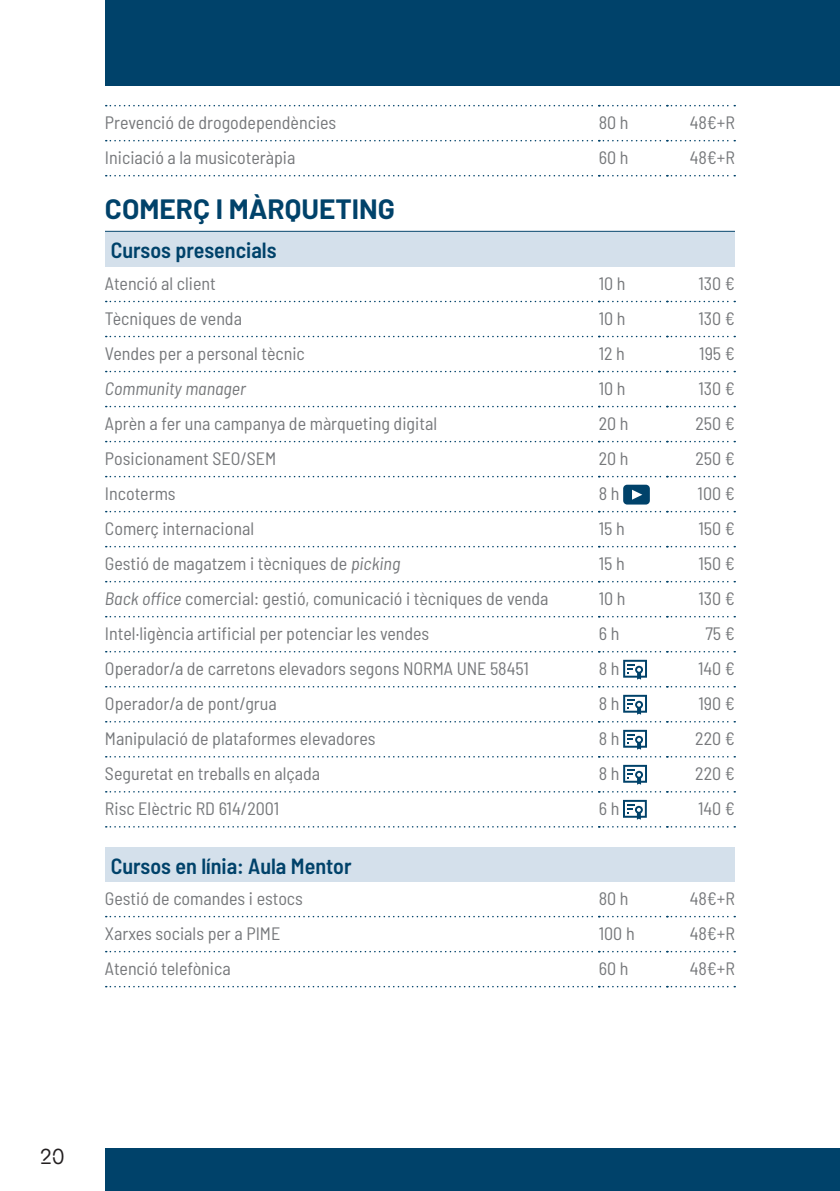
<style>
.page{position:relative;width:840px;height:1191px;background:#fff}
.page>*{position:absolute;margin:0;border:0;box-sizing:border-box;transform-origin:0 0}
.titol_cursos{font:700 28px "Barlow";color:#00426a}
.subtitol_cursos{font:600 semi-condensed 22px "Barlow";color:#00426a}
.t1{font:21px "Macan Stencil";color:#231f20}
.text_cursos{font:semi-condensed 18px "Barlow";color:#76787b}
.Cela_final{font:semi-condensed 18px "Barlow";color:#76787b}
.text_cursos-2{font:italic semi-condensed 18px "Barlow";color:#76787b}
.s1{font-style:italic}
</style>
<div class="page">
<div style="left:105px;top:0;width:734px;height:85px;background:#00426a"></div>
<div style="left:105px;top:1148px;width:734px;height:43px;background:#00426a"></div>
<hr style="left:105px;top:231px;width:629px;height:1px;background:#00426a">
<div style="left:105px;top:232px;width:629px;height:35px;background:#d4e0eb"></div>
<div style="left:105px;top:847px;width:629px;height:35px;background:#d4e0eb"></div>
<svg style="left:106px;top:105px;width:628px;height:1px"></svg>
<svg style="left:106px;top:140px;width:628px;height:1px"></svg>
<svg style="left:106px;top:175px;width:628px;height:1px"></svg>
<svg style="left:106px;top:301px;width:628px;height:1px"></svg>
<svg style="left:106px;top:336px;width:628px;height:1px"></svg>
<svg style="left:106px;top:371px;width:628px;height:1px"></svg>
<svg style="left:106px;top:406px;width:628px;height:1px"></svg>
<svg style="left:106px;top:441px;width:628px;height:1px"></svg>
<svg style="left:106px;top:476px;width:628px;height:1px"></svg>
<svg style="left:106px;top:511px;width:628px;height:1px"></svg>
<svg style="left:106px;top:546px;width:628px;height:1px"></svg>
<svg style="left:106px;top:581px;width:628px;height:1px"></svg>
<svg style="left:106px;top:616px;width:628px;height:1px"></svg>
<svg style="left:106px;top:651px;width:628px;height:1px"></svg>
<svg style="left:106px;top:686px;width:628px;height:1px"></svg>
<svg style="left:106px;top:721px;width:628px;height:1px"></svg>
<svg style="left:106px;top:756px;width:628px;height:1px"></svg>
<svg style="left:106px;top:791px;width:628px;height:1px"></svg>
<svg style="left:106px;top:826px;width:628px;height:1px"></svg>
<svg style="left:623px;top:485px;width:26px;height:19px"></svg>
<svg style="left:623px;top:660px;width:23px;height:19px"></svg>
<svg style="left:623px;top:695px;width:23px;height:19px"></svg>
<svg style="left:623px;top:730px;width:23px;height:19px"></svg>
<svg style="left:623px;top:765px;width:23px;height:19px"></svg>
<svg style="left:623px;top:800px;width:23px;height:19px"></svg>
<svg style="left:106px;top:916px;width:628px;height:1px"></svg>
<svg style="left:106px;top:951px;width:628px;height:1px"></svg>
<svg style="left:106px;top:986px;width:628px;height:1px"></svg>
<p class="text_cursos" style="left:105px;top:110px;width:233px">Prevenció de drogodependències</p>
<p class="text_cursos" style="left:598px;top:110px;width:31px">80 h</p>
<p class="Cela_final" style="left:689px;top:110px;width:47px">48€+R</p>
<p class="text_cursos" style="left:105px;top:145px;width:192px">Iniciació a la musicoteràpia</p>
<p class="text_cursos" style="left:598px;top:145px;width:31px">60 h</p>
<p class="Cela_final" style="left:689px;top:145px;width:47px">48€+R</p>
<p class="titol_cursos" style="left:105px;top:189px;width:291px">COMERÇ I MÀRQUETING</p>
<p class="subtitol_cursos" style="left:111px;top:235px;width:167px">Cursos presencials</p>
<p class="text_cursos" style="left:105px;top:271px;width:112px">Atenció al client</p>
<p class="text_cursos" style="left:598px;top:271px;width:28px">10 h</p>
<p class="Cela_final" style="left:698px;top:271px;width:38px">130 €</p>
<p class="text_cursos" style="left:105px;top:306px;width:138px">Tècniques de venda</p>
<p class="text_cursos" style="left:598px;top:306px;width:28px">10 h</p>
<p class="Cela_final" style="left:698px;top:306px;width:38px">130 €</p>
<p class="text_cursos" style="left:105px;top:341px;width:201px">Vendes per a personal tècnic</p>
<p class="text_cursos" style="left:598px;top:341px;width:28px">12 h</p>
<p class="Cela_final" style="left:698px;top:341px;width:37px">195 €</p>
<p class="text_cursos-2" style="left:105px;top:376px;width:142px">Community manager</p>
<p class="text_cursos" style="left:598px;top:376px;width:28px">10 h</p>
<p class="Cela_final" style="left:698px;top:376px;width:38px">130 €</p>
<p class="text_cursos" style="left:105px;top:411px;width:333px">Aprèn a fer una campanya de màrqueting digital</p>
<p class="text_cursos" style="left:598px;top:411px;width:31px">20 h</p>
<p class="Cela_final" style="left:695px;top:411px;width:41px">250 €</p>
<p class="text_cursos" style="left:105px;top:446px;width:173px">Posicionament SEO/SEM</p>
<p class="text_cursos" style="left:598px;top:446px;width:31px">20 h</p>
<p class="Cela_final" style="left:695px;top:446px;width:41px">250 €</p>
<p class="text_cursos" style="left:105px;top:481px;width:72px">Incoterms</p>
<p class="text_cursos" style="left:598px;top:481px;width:22px">8 h</p>
<p class="Cela_final" style="left:697px;top:481px;width:39px">100 €</p>
<p class="text_cursos" style="left:105px;top:516px;width:150px">Comerç internacional</p>
<p class="text_cursos" style="left:598px;top:516px;width:28px">15 h</p>
<p class="Cela_final" style="left:698px;top:516px;width:38px">150 €</p>
<p class="text_cursos" style="left:105px;top:551px;width:297px">Gestió de magatzem i tècniques de <span class="s1">picking</span></p>
<p class="text_cursos" style="left:598px;top:551px;width:28px">15 h</p>
<p class="Cela_final" style="left:698px;top:551px;width:38px">150 €</p>
<p class="text_cursos" style="left:105px;top:586px;width:445px"><span class="s1">Back office</span> comercial: gestió, comunicació i tècniques de venda</p>
<p class="text_cursos" style="left:598px;top:586px;width:28px">10 h</p>
<p class="Cela_final" style="left:698px;top:586px;width:38px">130 €</p>
<p class="text_cursos" style="left:105px;top:621px;width:325px">Intel·ligència artificial per potenciar les vendes</p>
<p class="text_cursos" style="left:598px;top:621px;width:22px">6 h</p>
<p class="Cela_final" style="left:705px;top:621px;width:31px">75 €</p>
<p class="text_cursos" style="left:105px;top:656px;width:425px">Operador/a de carretons elevadors segons NORMA UNE 58451</p>
<p class="text_cursos" style="left:598px;top:656px;width:22px">8 h</p>
<p class="Cela_final" style="left:697px;top:656px;width:38px">140 €</p>
<p class="text_cursos" style="left:105px;top:691px;width:173px">Operador/a de pont/grua</p>
<p class="text_cursos" style="left:598px;top:691px;width:22px">8 h</p>
<p class="Cela_final" style="left:698px;top:691px;width:38px">190 €</p>
<p class="text_cursos" style="left:105px;top:726px;width:272px">Manipulació de plataformes elevadores</p>
<p class="text_cursos" style="left:598px;top:726px;width:22px">8 h</p>
<p class="Cela_final" style="left:695px;top:726px;width:41px">220 €</p>
<p class="text_cursos" style="left:105px;top:761px;width:216px">Seguretat en treballs en alçada</p>
<p class="text_cursos" style="left:598px;top:761px;width:22px">8 h</p>
<p class="Cela_final" style="left:695px;top:761px;width:41px">220 €</p>
<p class="text_cursos" style="left:105px;top:796px;width:176px">Risc Elèctric RD 614/2001</p>
<p class="text_cursos" style="left:598px;top:796px;width:22px">6 h</p>
<p class="Cela_final" style="left:697px;top:796px;width:38px">140 €</p>
<p class="subtitol_cursos" style="left:111px;top:849px;width:242px">Cursos en línia: Aula Mentor</p>
<p class="text_cursos" style="left:105px;top:886px;width:199px">Gestió de comandes i estocs</p>
<p class="text_cursos" style="left:598px;top:886px;width:31px">80 h</p>
<p class="Cela_final" style="left:689px;top:886px;width:47px">48€+R</p>
<p class="text_cursos" style="left:105px;top:921px;width:177px">Xarxes socials per a PIME</p>
<p class="text_cursos" style="left:598px;top:921px;width:37px">100 h</p>
<p class="Cela_final" style="left:689px;top:921px;width:47px">48€+R</p>
<p class="text_cursos" style="left:105px;top:956px;width:127px">Atenció telefònica</p>
<p class="text_cursos" style="left:598px;top:956px;width:31px">60 h</p>
<p class="Cela_final" style="left:689px;top:956px;width:47px">48€+R</p>
<p class="t1" style="left:40px;top:1144px;width:26px">20</p>
</div>
